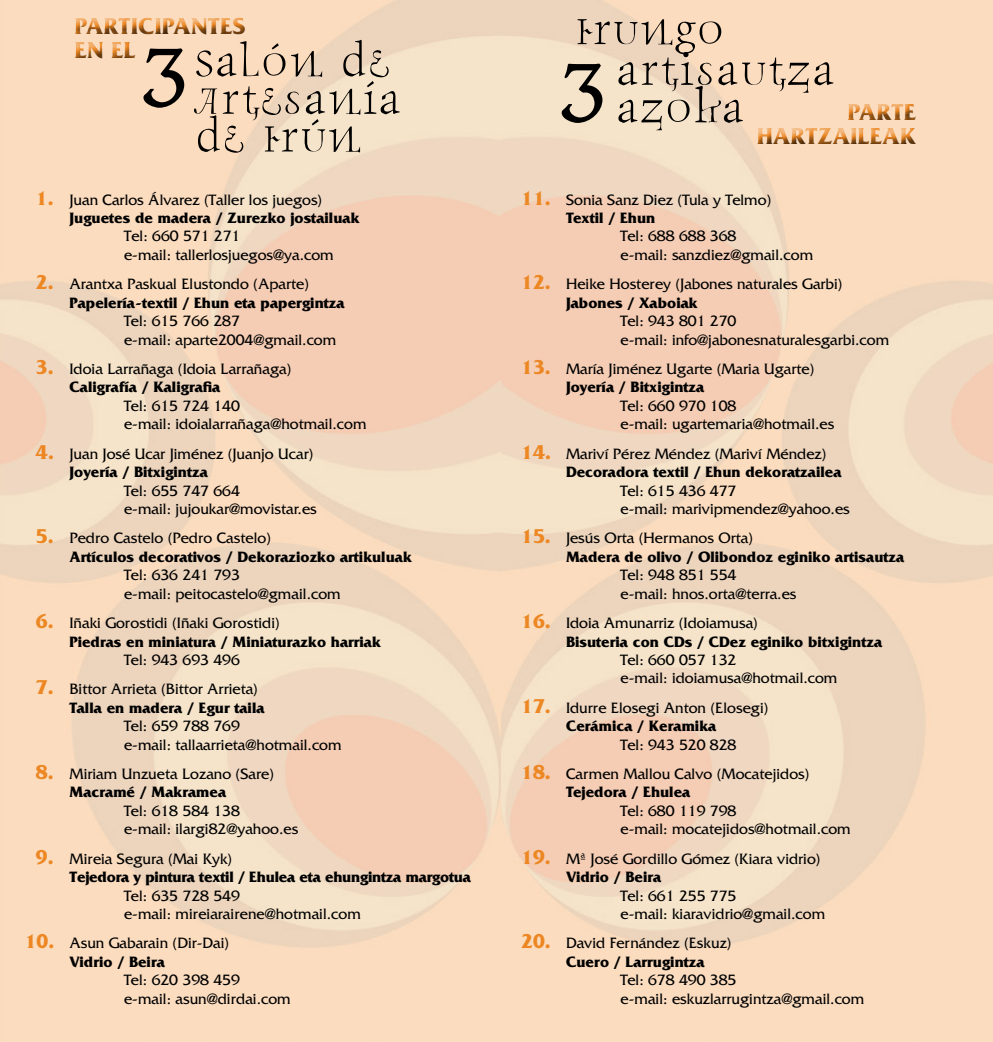
<style>
.page{position:relative;width:993px;height:1042px;background:#fff}
.page>*{position:absolute;margin:0;border:0;box-sizing:border-box;transform-origin:0 0}
.t1{font:80.85px "Caxton";color:#000}
.t2{font:700 24.5px/24.5px "Friz Quadrata";color:#ec8723}
.t3{font:15.75px/18.4px "Friz Quadrata";color:#000}
.t4{font:700 15.75px/18.4px "Friz Quadrata";color:#000}
.s1{font-weight:700;font-size:21px;color:#ec8723}
.s2{font-weight:700}
.s3{font-size:21px;color:#ec8723}
.s4{font-weight:400}
</style>
<div class="page">
<div style="left:71px;top:11px;width:186px;height:60px;background:#000;opacity:.75"></div>
<svg style="left:194px;top:40px;width:205px;height:113px;background:#d5c0a9"></svg>
<div style="left:747px;top:97px;width:180px;height:60px;background:#000;opacity:.75"></div>
<svg style="left:576px;top:19px;width:257px;height:111px;background:#e0c8b0"></svg>
<h2 class="t2" style="left:74px;top:14px;width:172px">PARTICIPANTES<br>EN EL</h2>
<h1 class="t1" style="left:142px;top:29px;width:49px">3</h1>
<p class="t3" style="left:69px;top:190px;width:291px;text-indent:-33px"><span class="s1">1.</span> Juan Carlos Álvarez (Taller los juegos)<br><span class="s2">Juguetes de madera / Zurezko jostailuak</span></p>
<p class="t3" style="left:124px;top:227px;width:211px">Tel: 660 571 271<br>e-mail: tallerlosjuegos@ya.com</p>
<p class="t4" style="left:69px;top:275px;width:276px;text-indent:-33px"><span class="s3">2.</span> <span class="s4">Arantxa Paskual Elustondo (Aparte)<br></span>Papelería-textil / Ehun eta papergintza</p>
<p class="t3" style="left:124px;top:312px;width:213px">Tel: 615 766 287<br>e-mail: aparte2004@gmail.com</p>
<p class="t3" style="left:69px;top:360px;width:223px;text-indent:-33px"><span class="s1">3.</span> Idoia Larrañaga (Idoia Larrañaga)<br><span class="s2">Caligrafía / Kaligrafia</span></p>
<p class="t3" style="left:124px;top:396px;width:244px">Tel: 615 724 140<br>e-mail: idoialarrañaga@hotmail.com</p>
<p class="t3" style="left:69px;top:444px;width:245px;text-indent:-33px"><span class="s1">4.</span> Juan José Ucar Jiménez (Juanjo Ucar)<br><span class="s2">Joyería / Bitxigintza</span></p>
<p class="t3" style="left:124px;top:481px;width:194px">Tel: 655 747 664<br>e-mail: jujoukar@movistar.es</p>
<p class="t4" style="left:69px;top:529px;width:344px;text-indent:-33px"><span class="s3">5.</span> <span class="s4">Pedro Castelo (Pedro Castelo)<br></span>Artículos decorativos / Dekoraziozko artikuluak</p>
<p class="t3" style="left:124px;top:566px;width:218px">Tel: 636 241 793<br>e-mail: peitocastelo@gmail.com</p>
<p class="t4" style="left:69px;top:614px;width:313px;text-indent:-33px"><span class="s3">6.</span> <span class="s4">Iñaki Gorostidi (Iñaki Gorostidi)<br></span>Piedras en miniatura / Miniaturazko harriak</p>
<p class="t3" style="left:124px;top:650px;width:117px">Tel: 943 693 496</p>
<p class="t3" style="left:69px;top:680px;width:197px;text-indent:-33px"><span class="s1">7.</span> Bittor Arrieta (Bittor Arrieta)<br><span class="s2">Talla en madera / Egur taila</span></p>
<p class="t3" style="left:124px;top:717px;width:219px">Tel: 659 788 769<br>e-mail: tallaarrieta@hotmail.com</p>
<p class="t3" style="left:69px;top:765px;width:206px;text-indent:-33px"><span class="s1">8.</span> Miriam Unzueta Lozano (Sare)<br><span class="s2">Macramé / Makramea</span></p>
<p class="t3" style="left:124px;top:801px;width:176px">Tel: 618 584 138<br>e-mail: ilargi82@yahoo.es</p>
<p class="t4" style="left:69px;top:849px;width:403px;text-indent:-33px"><span class="s3">9.</span> <span class="s4">Mireia Segura (Mai Kyk)<br></span>Tejedora y pintura textil / Ehulea eta ehungintza margotua</p>
<p class="t3" style="left:124px;top:886px;width:238px">Tel: 635 728 549<br>e-mail: mireiarairene@hotmail.com</p>
<p class="t3" style="left:69px;top:934px;width:161px;text-indent:-45px"><span class="s1">10.</span> Asun Gabarain (Dir-Dai)<br><span class="s2">Vidrio / Beira</span></p>
<p class="t3" style="left:124px;top:971px;width:168px">Tel: 620 398 459 e-mail: asun@dirdai.com</p>
<h1 class="t1" style="left:560px;top:44px;width:49px">3</h1>
<h2 class="t2" style="left:756px;top:100px;width:161px;text-align:right">Parte hartzaileak</h2>
<p class="t3" style="left:566px;top:190px;width:207px;text-indent:-45px"><span class="s1">11.</span> Sonia Sanz Diez (Tula y Telmo)<br><span class="s2">Textil / Ehun</span></p>
<p class="t3" style="left:620px;top:227px;width:194px">Tel: 688 688 368<br>e-mail: sanzdiez@gmail.com</p>
<p class="t3" style="left:566px;top:275px;width:278px;text-indent:-45px"><span class="s1">12.</span> Heike Hosterey (Jabones naturales Garbi)<br><span class="s2">Jabones / Xaboiak</span></p>
<p class="t3" style="left:620px;top:312px;width:270px">Tel: 943 801 270<br>e-mail: info@jabonesnaturalesgarbi.com</p>
<p class="t3" style="left:566px;top:360px;width:250px;text-indent:-45px"><span class="s1">13.</span> María Jiménez Ugarte (Maria Ugarte)<br><span class="s2">Joyería / Bitxigintza</span></p>
<p class="t3" style="left:620px;top:396px;width:215px">Tel: 660 970 108<br>e-mail: ugartemaria@hotmail.es</p>
<p class="t4" style="left:566px;top:444px;width:277px;text-indent:-45px"><span class="s3">14.</span> <span class="s4">Mariví Pérez Méndez (Mariví Méndez)<br></span>Decoradora textil / Ehun dekoratzailea</p>
<p class="t3" style="left:620px;top:481px;width:231px">Tel: 615 436 477<br>e-mail: marivipmendez@yahoo.es</p>
<p class="t4" style="left:566px;top:529px;width:339px;text-indent:-45px"><span class="s3">15.</span> <span class="s4">Jesús Orta (Hermanos Orta)<br></span>Madera de olivo / Olibondoz eginiko artisautza</p>
<p class="t3" style="left:620px;top:566px;width:177px">Tel: 948 851 554<br>e-mail: hnos.orta@terra.es</p>
<p class="t4" style="left:566px;top:614px;width:317px;text-indent:-45px"><span class="s3">16.</span> <span class="s4">Idoia Amunarriz (Idoiamusa)<br></span>Bisuteria con CDs / CDez eginiko bitxigintza</p>
<p class="t3" style="left:620px;top:650px;width:218px">Tel: 660 057 132<br>e-mail: idoiamusa@hotmail.com</p>
<p class="t3" style="left:521px;top:698px;width:249px;text-align:center"><span class="s1">17.</span> Idurre Elosegi Anton (Elosegi)<br><span class="s2">Cerámica / Keramika</span></p>
<p class="t3" style="left:620px;top:735px;width:117px">Tel: 943 520 828</p>
<p class="t3" style="left:566px;top:765px;width:245px;text-indent:-45px"><span class="s1">18.</span> Carmen Mallou Calvo (Mocatejidos)<br><span class="s2">Tejedora / Ehulea</span></p>
<p class="t3" style="left:620px;top:801px;width:231px">Tel: 680 119 798<br>e-mail: mocatejidos@hotmail.com</p>
<p class="t3" style="left:566px;top:849px;width:256px;text-indent:-45px"><span class="s1">19.</span> Mª José Gordillo Gómez (Kiara vidrio)<br><span class="s2">Vidrio / Beira</span></p>
<p class="t3" style="left:620px;top:886px;width:206px">Tel: 661 255 775<br>e-mail: kiaravidrio@gmail.com</p>
<p class="t3" style="left:566px;top:934px;width:167px;text-indent:-45px"><span class="s1">20.</span> David Fernández (Eskuz)<br><span class="s2">Cuero / Larrugintza</span></p>
<p class="t3" style="left:620px;top:971px;width:245px">Tel: 678 490 385<br>e-mail: eskuzlarrugintza@gmail.com</p>
</div>
